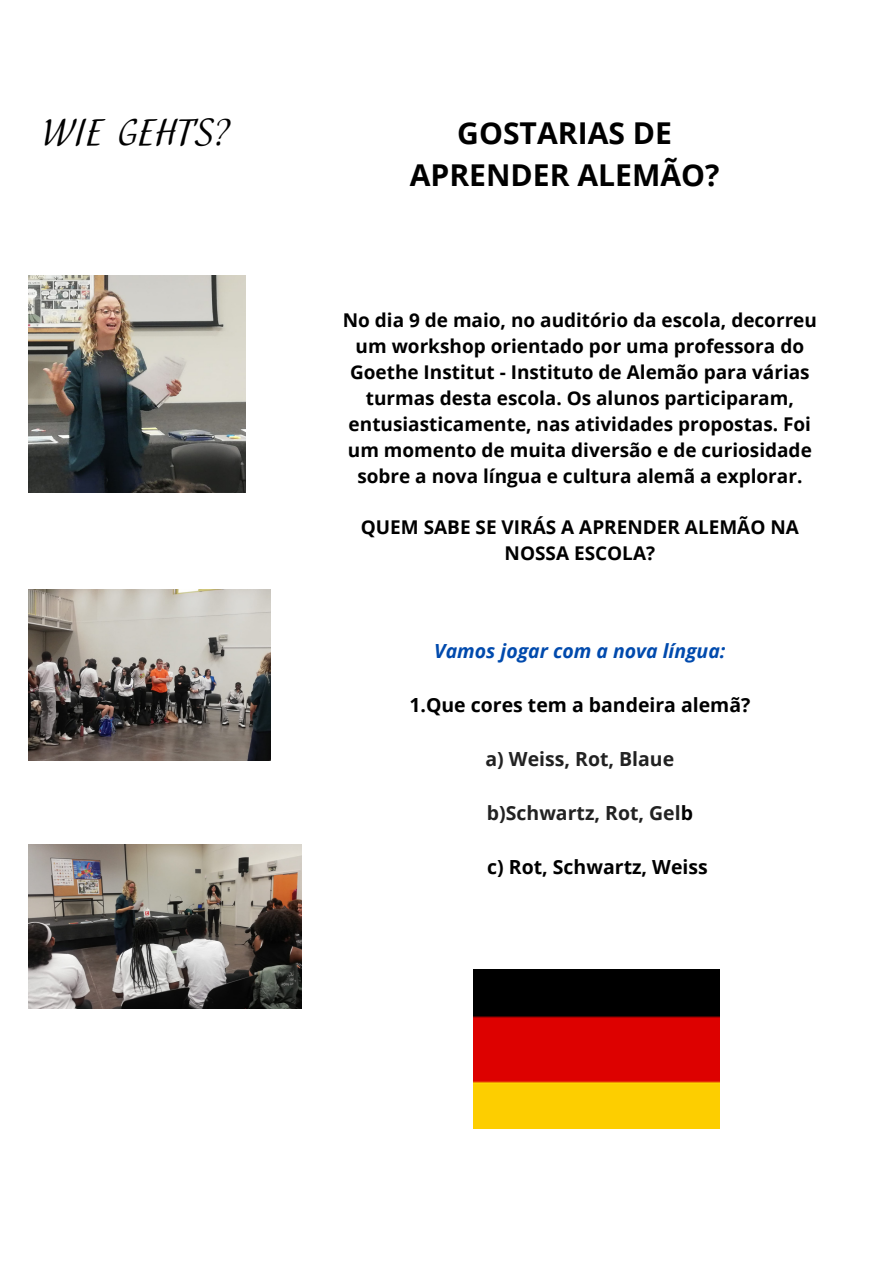
<style>
.page{position:relative;width:893px;height:1264px;background:#fff}
.page>*{position:absolute;margin:0;border:0;box-sizing:border-box;transform-origin:0 0}
.t1{font:37.5px "Hortensia";color:#000}
.t2{font:700 30.15px/41.7px "Open Sans";color:#000;text-align:center}
.t3{font:700 19.5px "Open Sans";color:#000}
.t4{font:700 19.5px "Open Sans";color:#222}
.t5{font:italic 700 19.5px "Open Sans";color:#004aad}
.t6{font:700 18.9px/25.8px "Open Sans";color:#000;text-align:center}
.s1{color:#000}
</style>
<div class="page">
<img style="left:28px;top:275px;width:217px;height:217px">
<img style="left:28px;top:844px;width:274px;height:164px">
<img style="left:28px;top:589px;width:242px;height:171px">
<img style="left:473px;top:969px;width:246px;height:159px">
<p class="t1" style="left:43px;top:109px;width:191px">WIE GEHT'S?</p>
<p class="t2" style="left:409px;top:111px;width:311px">GOSTARIAS DE<br>APRENDER ALEMÃO?</p>
<p class="t6" style="left:343px;top:307px;width:475px">No dia 9 de maio, no auditório da escola, decorreu um workshop orientado por uma professora do Goethe Institut - Instituto de Alemão para várias turmas desta escola. Os alunos participaram, entusiasticamente, nas atividades propostas. Foi um momento de muita diversão e de curiosidade sobre a nova língua e cultura alemã a explorar.</p>
<p class="t6" style="left:361px;top:514px;width:439px">QUEM SABE SE VIRÁS A APRENDER ALEMÃO NA<br>NOSSA ESCOLA?</p>
<p class="t5" style="left:434px;top:637px;width:293px">Vamos jogar com a nova língua:</p>
<p class="t3" style="left:409px;top:691px;width:342px">1.Que cores tem a bandeira alemã?</p>
<p class="t4" style="left:485px;top:745px;width:190px">a) Weiss, Rot, Blaue</p>
<p class="t4" style="left:487px;top:799px;width:207px">b)Schwartz, Rot, Gel<span class="s1">b</span></p>
<p class="t3" style="left:487px;top:853px;width:222px">c) Rot, Schwartz, Weiss</p>
</div>
